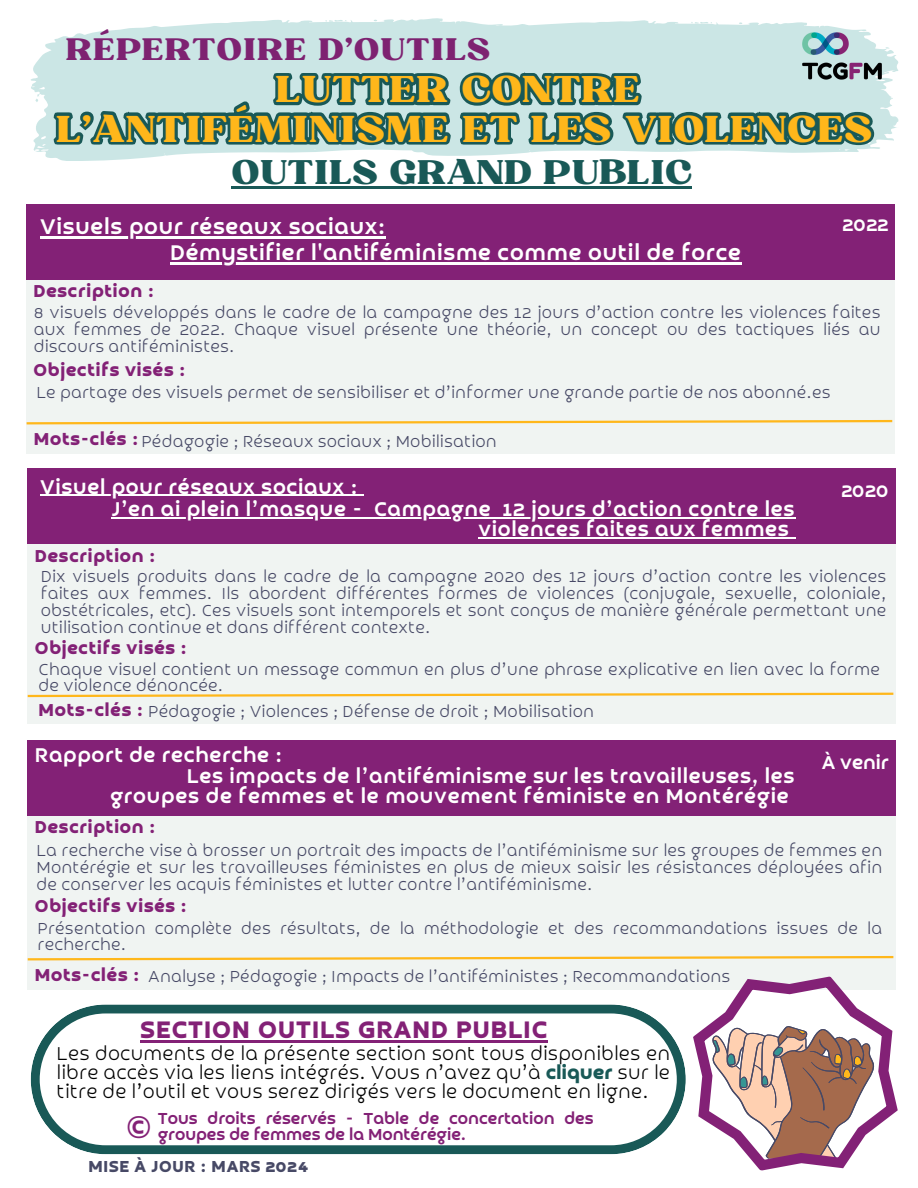
<style>
.page{position:relative;width:918px;height:1188px;background:#fff}
.page>*{position:absolute;margin:0;border:0;box-sizing:border-box;transform-origin:0 0}
.t1{font:43.5px "Croogla 4 F";color:#832176}
.t2{font:36px/39.3px "Bugaki";letter-spacing:.01em;color:#ffb71b;text-align:center}
.t3{font:33px "Bugaki";color:#195957}
.t4{font:30px "Bugaki";letter-spacing:.025em;color:#7e2271}
.t5{font:700 27px "Croogla 4 F";letter-spacing:.04em;color:#832176}
.t6{font:24px "Croogla 4 F";letter-spacing:.03em;color:#fff}
.t7{font:22.5px/20.2px "Croogla 4 F";letter-spacing:.03em;color:#fff;text-align:right}
.t8{font:200 21px/19.2px "Croogla 4 F";letter-spacing:.01em;color:#000;text-align:justify}
.t9{font:21px "Croogla 4 F";color:#fff}
.t10{font:700 19.5px "Croogla 4 F";letter-spacing:.04em;color:#832176}
.t11{font:200 18px/16.8px "Croogla 4 F";letter-spacing:.01em;color:#474966;text-align:justify}
.t12{font:18px "Croogla 4 F";color:#832176}
.t13{font:700 18px "Croogla 4 F";letter-spacing:.04em;color:#474966}
.s1{font-weight:700;font-size:19.5px;color:#832176}
.s2{font-weight:700;color:#195957}
</style>
<div class="page">
<div style="left:27px;top:204px;width:868px;height:249px;background:#f0f4f2"></div>
<div style="left:27px;top:204px;width:868px;height:76px;background:#832176"></div>
<svg style="left:26px;top:419px;width:867px;height:7px"></svg>
<div style="left:28px;top:740px;width:868px;height:249px;background:#f0f4f2"></div>
<div style="left:28px;top:740px;width:868px;height:76px;background:#832176"></div>
<svg style="left:27px;top:955px;width:867px;height:7px"></svg>
<div style="left:28px;top:475px;width:868px;height:249px;background:#f0f4f2"></div>
<div style="left:28px;top:468px;width:868px;height:76px;background:#832176"></div>
<svg style="left:27px;top:692px;width:867px;height:6px"></svg>
<hr style="left:40px;top:495px;width:318px;height:1px;background:#fff">
<hr style="left:112px;top:517px;width:251px;height:1px;background:#fff">
<hr style="left:374px;top:517px;width:118px;height:1px;background:#fff">
<hr style="left:503px;top:517px;width:292px;height:1px;background:#fff">
<hr style="left:479px;top:537px;width:311px;height:2px;background:#fff">
<svg style="left:693px;top:976px;width:205px;height:195px"></svg>
<svg style="left:31px;top:1004px;width:654px;height:150px"></svg>
<hr style="left:140px;top:1040px;width:408px;height:2px;background:#832176">
<hr style="left:40px;top:236px;width:346px;height:2px;background:#fff">
<svg style="left:540px;top:20px;width:359px;height:129px;fill:#cbe6e5"></svg>
<svg style="left:887px;top:70px;width:9px;height:4px"></svg>
<svg style="left:691px;top:21px;width:26px;height:3px"></svg>
<svg style="left:31px;top:18px;width:509px;height:140px;fill:#cbe6e5"></svg>
<svg style="left:325px;top:19px;width:26px;height:3px"></svg>
<svg style="left:268px;top:62px;width:379px;height:29px"></svg>
<svg style="left:49px;top:91px;width:830px;height:363px"></svg>
<img style="left:801px;top:28px;width:86px;height:59px">
<p class="t4" style="left:66px;top:31px;width:426px">RÉPERTOIRE D’OUTILS</p>
<h5 class="t2" style="left:56px;top:71px;width:818px">LUTTER CONTRE<br>L’ANTIFÉMINISME ET LES VIOLENCES</h5>
<p class="t3" style="left:232px;top:152px;width:462px">OUTILS GRAND PUBLIC</p>
<p class="t6" style="left:40px;top:216px;width:347px">Visuels pour réseaux sociaux:</p>
<h4 class="t6" style="left:170px;top:242px;width:572px">Démystifier l'antiféminisme comme outil de force</h4>
<h5 class="t10" style="left:34px;top:283px;width:122px">Description :</h5>
<p class="t9" style="left:843px;top:216px;width:48px">2022</p>
<h5 class="t11" style="left:34px;top:305px;width:848px">8 visuels développés dans le cadre de la campagne des 12 jours d’action contre les violences faites aux femmes de 2022. Chaque visuel présente une théorie, un concept ou des tactiques liés au discours antiféministes.</h5>
<p class="t10" style="left:34px;top:361px;width:153px">Objectifs visés :</p>
<h5 class="t11" style="left:37px;top:385px;width:796px">Le partage des visuels permet de sensibiliser et d’informer une grande partie de nos abonné.es</h5>
<p class="t11" style="left:34px;top:434px;width:464px"><span class="s1">Mots-clés :</span> Pédagogie ; Réseaux sociaux ; Mobilisation</p>
<h5 class="t7" style="left:40px;top:478px;width:319px">Visuel pour réseaux sociaux :</h5>
<p class="t7" style="left:112px;top:500px;width:252px">J’en ai plein l’masque -</p>
<h5 class="t7" style="left:374px;top:500px;width:118px">Campagne</h5>
<p class="t7" style="left:479px;top:500px;width:318px">12 jours d’action contre les violences faites aux femmes</p>
<p class="t10" style="left:35px;top:547px;width:122px">Description :</p>
<h5 class="t9" style="left:841px;top:482px;width:49px">2020</h5>
<p class="t11" style="left:41px;top:569px;width:847px">Dix visuels produits dans le cadre de la campagne 2020 des 12 jours d’action contre les violences faites aux femmes. Ils abordent différentes formes de violences (conjugale, sexuelle, coloniale, obstétricales, etc). Ces visuels sont intemporels et sont conçus de manière générale permettant une utilisation continue et dans différent contexte.</p>
<h4 class="t10" style="left:35px;top:639px;width:153px">Objectifs visés :</h4>
<p class="t11" style="left:39px;top:663px;width:843px;line-height:15.8px">Chaque visuel contient un message commun en plus d’une phrase explicative en lien avec la forme de violence dénoncée.</p>
<p class="t11" style="left:39px;top:705px;width:557px"><span class="s1">Mots-clés :</span> Pédagogie ; Violences ; Défense de droit ; Mobilisation</p>
<h5 class="t7" style="left:35px;top:747px;width:249px">Rapport de recherche :</h5>
<h5 class="t7" style="left:187px;top:767px;width:609px">Les impacts de l’antiféminisme sur les travailleuses, les</h5>
<h5 class="t7" style="left:110px;top:787px;width:680px">groupes de femmes et le mouvement féministe en Montérégie</h5>
<p class="t11" style="left:37px;top:843px;width:847px">La recherche vise à brosser un portrait des impacts de l’antiféminisme sur les groupes de femmes en Montérégie et sur les travailleuses féministes en plus de mieux saisir les résistances déployées afin de conserver les acquis féministes et lutter contre l’antiféminisme.</p>
<p class="t9" style="left:822px;top:753px;width:68px">À venir</p>
<p class="t10" style="left:35px;top:819px;width:122px">Description :</p>
<h1 class="t10" style="left:35px;top:897px;width:153px">Objectifs visés :</h1>
<h1 class="t11" style="left:38px;top:922px;width:846px;line-height:15.8px">Présentation complète des résultats, de la méthodologie et des recommandations issues de la recherche.</h1>
<p class="t10" style="left:35px;top:966px;width:106px">Mots-clés :</p>
<p class="t11" style="left:148px;top:969px;width:584px">Analyse ; Pédagogie ; Impacts de l’antiféministes ; Recommandations</p>
<h4 class="t5" style="left:140px;top:1017px;width:408px">SECTION OUTILS GRAND PUBLIC</h4>
<p class="t8" style="left:57px;top:1045px;width:615px">Les documents de la présente section sont tous disponibles en libre accès via les liens intégrés. Vous n’avez qu’à <span class="s2">cliquer</span> sur le titre de l’outil et vous serez dirigés vers le document en ligne.</p>
<p class="t12" style="left:158px;top:1111px;width:437px">Tous droits réservés - Table de concertation des</p>
<p class="t1" style="left:126px;top:1105px;width:26px">©</p>
<p class="t12" style="left:158px;top:1127px;width:310px">groupes de femmes de la Montérégie.</p>
<h5 class="t13" style="left:89px;top:1158px;width:221px">MISE À JOUR : MARS 2024</h5>
</div>
